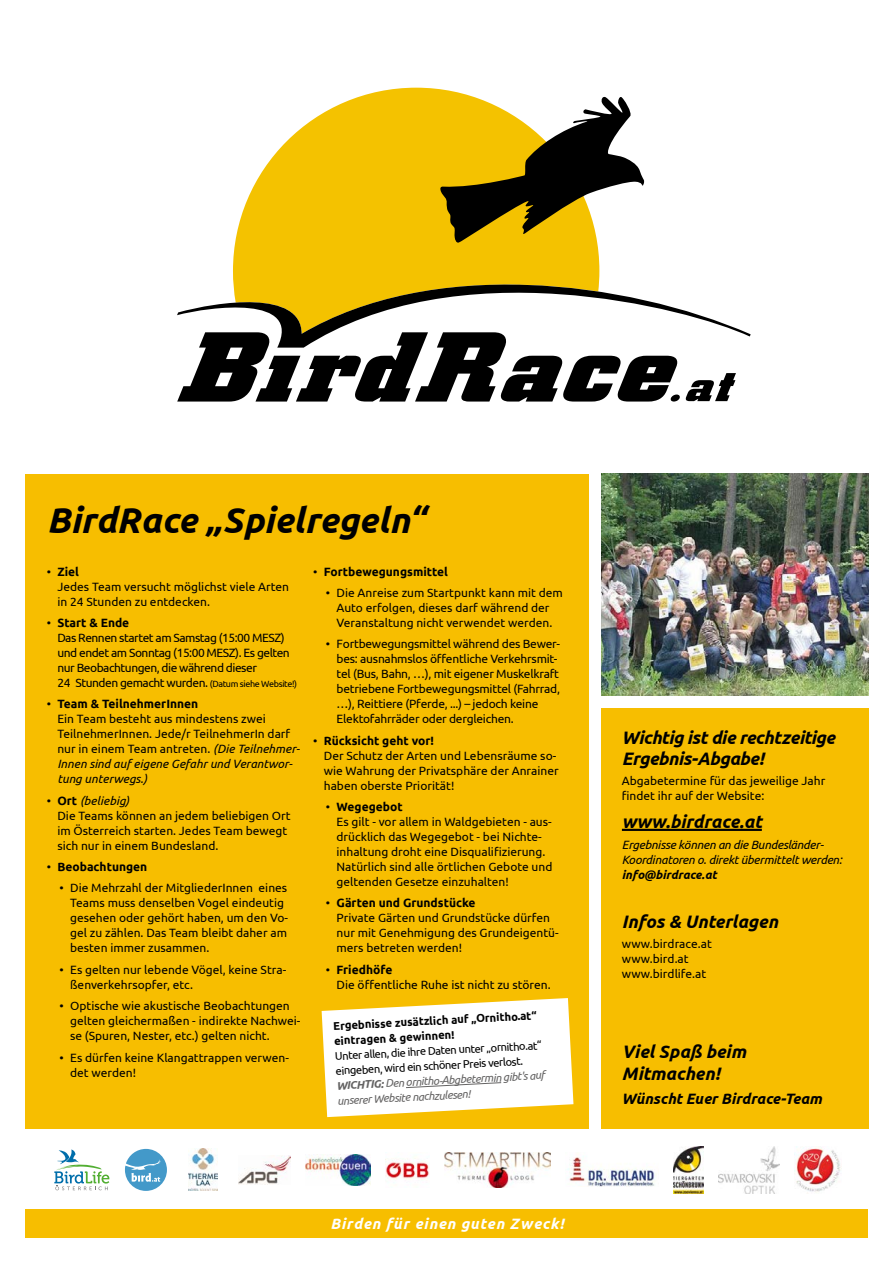
<style>
.page{position:relative;width:893px;height:1263px;background:#fff}
.page>*{position:absolute;margin:0;border:0;box-sizing:border-box;transform-origin:0 0}
.head_1{font:italic 700 36px "Ubuntu";color:#000}
.head_2{font:italic 700 18px/21.6px "Ubuntu";letter-spacing:-.02em;color:#000}
.text_-_ohne_bullets{font:italic 700 18px/21.6px "Ubuntu";color:#000}
.head_2-2{font:italic 700 18px "Ubuntu";color:#000}
.t1{font:italic 700 15px "Ubuntu";letter-spacing:.06em;color:#fff}
.text_-_ohne_bullets-2{font:italic 700 15px "Ubuntu";color:#000}
.text_-_ohne_bullets-3{font:12px/15px "Ubuntu";color:#000}
.text_-_ohne_bullets-4{font:12px/15px "Ubuntu";letter-spacing:-.02em;color:#000}
.text_-_ohne_bullets-5{font:12px/15px "Ubuntu";letter-spacing:-.04em;color:#000}
.text_-_ohne_bullets-6{font:italic 12px/15px "Ubuntu";letter-spacing:-.02em;color:#000}
.t2{font:700 12px "Ubuntu";color:#000}
.text{font:11.25px/15px "Ubuntu";color:#000}
.s1{font-weight:700}
.s2{font-size:9px}
.s3{font-style:italic}
.s4{font-weight:400}
.s5{font-weight:700;font-style:italic;color:#646363}
.s6{font-style:italic;color:#646363}
</style>
<div class="page">
<div style="left:601px;top:708px;width:268px;height:420px;background:#f7be00"></div>
<div style="left:25px;top:474px;width:563px;height:654px;background:#f7be00"></div>
<div style="left:25px;top:1209px;width:843px;height:29px;background:#f7be00"></div>
<hr style="left:622px;top:829px;width:140px;height:2px;background:#000">
<svg style="left:125px;top:1149px;width:42px;height:42px"></svg>
<img style="left:188px;top:1149px;width:30px;height:42px">
<img style="left:239px;top:1155px;width:52px;height:29px">
<svg style="left:54px;top:1149px;width:55px;height:41px"></svg>
<img style="left:567px;top:1156px;width:90px;height:31px">
<img style="left:674px;top:1146px;width:30px;height:47px">
<img style="left:306px;top:1154px;width:64px;height:31px">
<img style="left:795px;top:1146px;width:46px;height:46px">
<img style="left:719px;top:1146px;width:61px;height:47px">
<img style="left:444px;top:1153px;width:106px;height:34px">
<img style="left:385px;top:1158px;width:44px;height:22px">
<svg style="left:322px;top:998px;width:251px;height:119px;background:#fdf6df"></svg>
<svg style="left:177px;top:87px;width:559px;height:315px"></svg>
<svg style="left:177px;top:250px;width:574px;height:98px"></svg>
<img style="left:601px;top:474px;width:268px;height:221px">
<p class="head_1" style="left:47px;top:498px;width:380px">BirdRace „Spielregeln“</p>
<p class="text_-_ohne_bullets-3" style="left:57px;top:563px;width:233px;text-indent:-11px">• <span class="s1">Ziel<br></span>Jedes Team versucht möglichst viele Arten in 24 Stunden zu entdecken.</p>
<p class="text_-_ohne_bullets-5" style="left:57px;top:615px;width:241px;text-indent:-11px">• <span class="s1">Start &amp; Ende<br></span>Das Rennen startet am Samstag (15:00 MESZ) und endet am Sonntag (15:00 MESZ). Es gelten nur Beobachtungen, die während dieser<br>24 Stunden gemacht wurden. <span class="s2">(Datum siehe Website!)</span></p>
<p class="text_-_ohne_bullets-3" style="left:57px;top:696px;width:244px;text-indent:-11px">• <span class="s1">Team &amp; TeilnehmerInnen<br></span>Ein Team besteht aus mindestens zwei TeilnehmerInnen. Jede/r TeilnehmerIn darf nur in einem Team antreten. <span class="s3">(Die Teilnehmer-Innen sind auf eigene Gefahr und Verantwor&shy;tung unterwegs.)</span></p>
<p class="text_-_ohne_bullets-3" style="left:57px;top:792px;width:235px;text-indent:-11px">• <span class="s1">Ort</span> <span class="s3">(beliebig)<br></span>Die Teams können an jedem beliebigen Ort im Österreich starten. Jedes Team bewegt sich nur in einem Bundesland.</p>
<p class="t2" style="left:47px;top:859px;width:102px"><span class="s4">•</span> Beobachtungen</p>
<p class="text_-_ohne_bullets-3" style="left:70px;top:880px;width:219px;text-indent:-11px">• Die Mehrzahl der MitgliederInnen eines Teams muss denselben Vogel eindeutig gesehen oder gehört haben, um den Vo&shy;gel zu zählen. Das Team bleibt daher am besten immer zusammen.</p>
<p class="text_-_ohne_bullets-3" style="left:70px;top:962px;width:218px;text-indent:-11px">• Es gelten nur lebende Vögel, keine Stra&shy;ßenverkehrsopfer, etc.</p>
<p class="text_-_ohne_bullets-3" style="left:70px;top:998px;width:232px;text-indent:-11px">• Optische wie akustische Beobachtungen gelten gleichermaßen - indirekte Nachwei&shy;se (Spuren, Nester, etc.) gelten nicht.</p>
<p class="text_-_ohne_bullets-3" style="left:70px;top:1049px;width:220px;text-indent:-11px">• Es dürfen keine Klangattrappen verwen&shy;det werden!</p>
<p class="t2" style="left:313px;top:564px;width:136px"><span class="s4">•</span> Fortbewegungsmittel</p>
<p class="text_-_ohne_bullets-3" style="left:326px;top:585px;width:239px;text-align:center">• Die Anreise zum Startpunkt kann mit dem<br>Auto erfolgen, dieses darf während der<br>Veranstaltung nicht verwendet werden.</p>
<p class="text_-_ohne_bullets-4" style="left:337px;top:636px;width:225px;text-indent:-11px">• Fortbewegungsmittel während des Bewer&shy;bes: ausnahmslos öffentliche Verkehrsmit&shy;tel (Bus, Bahn, …), mit eigener Muskelkraft betriebene Fortbewegungsmittel (Fahrrad, …), Reittiere (Pferde, ...) – jedoch keine Elektofahrräder oder dergleichen.</p>
<p class="text_-_ohne_bullets-3" style="left:324px;top:732px;width:236px;text-indent:-11px">• <span class="s1">Rücksicht geht vor!<br></span>Der Schutz der Arten und Lebensräume so&shy;wie Wahrung der Privatsphäre der Anrainer haben oberste Priorität!</p>
<p class="text_-_ohne_bullets-3" style="left:337px;top:799px;width:217px;text-indent:-11px">• <span class="s1">Wegegebot<br></span>Es gilt - vor allem in Waldgebieten - aus&shy;drücklich das Wegegebot - bei Nichte&shy;inhaltung droht eine Disqualifizierung.<br>Natürlich sind alle örtlichen Gebote und geltenden Gesetze einzuhalten!</p>
<p class="text_-_ohne_bullets-3" style="left:337px;top:895px;width:224px;text-indent:-11px">• <span class="s1">Gärten und Grundstücke<br></span>Private Gärten und Grundstücke dürfen nur mit Genehmigung des Grundeigentü&shy;mers betreten werden!</p>
<p class="text_-_ohne_bullets-3" style="left:337px;top:962px;width:216px;text-indent:-11px">• <span class="s1">Friedhöfe<br></span>Die öffentliche Ruhe ist nicht zu stören.</p>
<p class="text" style="left:333px;top:1018px;width:210px;rotate:-3deg"><span class="s1">Ergebnisse zusätzlich auf „Ornitho.at“ eintragen &amp; gewinnen!<br></span>Unter allen, die ihre Daten unter „ornitho.at“ eingeben, wird ein schöner Preis verlost.<br><span class="s5">WICHTIG:</span> <span class="s6">Den ornitho-Abgbetermin gibt's auf unserer Website nachzulesen!</span></p>
<p class="t1" style="left:330px;top:1214px;width:235px">Birden für einen guten Zweck!</p>
<p class="head_2" style="left:622px;top:726px;width:215px">Wichtig ist die rechtzeitige<br>Ergebnis-Abgabe!</p>
<p class="text_-_ohne_bullets-3" style="left:622px;top:772px;width:205px">Abgabetermine für das jeweilige Jahr findet ihr auf der Website:</p>
<p class="text_-_ohne_bullets" style="left:622px;top:810px;width:141px">www.birdrace.at</p>
<p class="text_-_ohne_bullets-6" style="left:622px;top:837px;width:222px">Ergebnisse können an die Bundesländer-<br>Koordinatoren o. direkt übermittelt werden: <span class="s1">info@birdrace.at</span></p>
<p class="head_2-2" style="left:622px;top:911px;width:158px">Infos &amp; Unterlagen</p>
<p class="text_-_ohne_bullets-3" style="left:622px;top:935px;width:91px">www.birdrace.at www.bird.at www.birdlife.at</p>
<p class="text_-_ohne_bullets" style="left:622px;top:1040px;width:126px">Viel Spaß beim<br>Mitmachen!</p>
<p class="text_-_ohne_bullets-2" style="left:622px;top:1089px;width:202px">Wünscht Euer Birdrace-Team</p>
</div>
